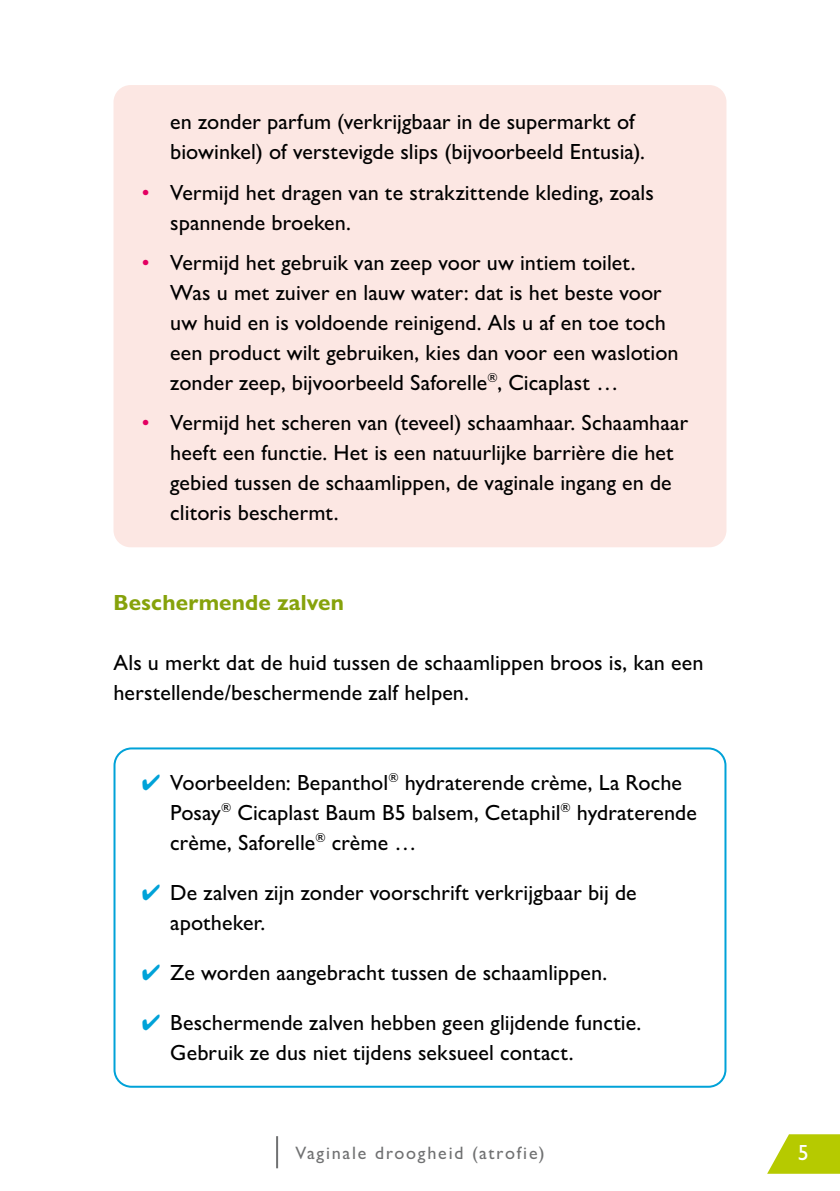
<style>
.page{position:relative;width:840px;height:1191px;background:#fff}
.page>*{position:absolute;margin:0;border:0;box-sizing:border-box;transform-origin:0 0}
.t1{font:500 22px/30px "Gill Sans Nova";letter-spacing:.005em;color:#000}
.t2{font:700 22px "Gill Sans Nova";letter-spacing:.01em;color:#86a20b}
.t3{font:500 22px "Gill Sans Nova";color:#fff}
.t4{font:500 18px "Gill Sans Nova";letter-spacing:.1em;color:#707172}
.s1{color:#e30062}
.s2{color:#00a2d8}
</style>
<div class="page">
<hr style="left:276px;top:1136px;width:2px;height:32px;background:#707172">
<svg style="left:767px;top:1134px;width:72px;height:39px"></svg>
<div style="left:113px;top:85px;width:613px;height:462px;background:#fce7e3;border-radius:17px"></div>
<div style="left:113px;top:747px;width:613px;height:340px;border:2px solid #00a2d8;border-radius:17px"></div>
<p class="t1" style="left:170px;top:107px;width:476px">en zonder parfum (verkrijgbaar in de supermarkt of biowinkel) of verstevigde slips (bijvoorbeeld Entusia).</p>
<p class="t1" style="left:170px;top:177px;width:485px;text-indent:-28px"><span class="s1">•</span> Vermijd het dragen van te strakzittende kleding, zoals spannende broeken.</p>
<p class="t1" style="left:170px;top:247px;width:509px;text-indent:-28px"><span class="s1">•</span> Vermijd het gebruik van zeep voor uw intiem toilet.<br>Was u met zuiver en lauw water: dat is het beste voor uw huid en is voldoende reinigend. Als u af en toe toch een product wilt gebruiken, kies dan voor een waslotion zonder zeep, bijvoorbeeld Saforelle<sup>®</sup>, Cicaplast …</p>
<p class="t1" style="left:170px;top:407px;width:519px;text-indent:-28px"><span class="s1">•</span> Vermijd het scheren van (teveel) schaamhaar. Schaamhaar heeft een functie. Het is een natuurlijke barrière die het gebied tussen de schaamlippen, de vaginale ingang en de clitoris beschermt.</p>
<p class="t2" style="left:113px;top:588px;width:232px">Beschermende zalven</p>
<p class="t1" style="left:113px;top:647px;width:591px">Als u merkt dat de huid tussen de schaamlippen broos is, kan een herstellende/beschermende zalf helpen.</p>
<p class="t1" style="left:170px;top:767px;width:528px;text-indent:-28px"><span class="s2">✔</span> Voorbeelden: Bepanthol<sup>®</sup> hydraterende crème, La Roche<br>Posay<sup>®</sup> Cicaplast Baum B5 balsem, Cetaphil<sup>®</sup> hydraterende crème, Saforelle<sup>®</sup> crème …</p>
<p class="t1" style="left:170px;top:877px;width:468px;text-indent:-28px"><span class="s2">✔</span> De zalven zijn zonder voorschrift verkrijgbaar bij de apotheker.</p>
<p class="t1" style="left:142px;top:957px;width:466px"><span class="s2">✔</span> Ze worden aangebracht tussen de schaamlippen.</p>
<p class="t1" style="left:170px;top:1007px;width:472px;text-indent:-28px"><span class="s2">✔</span> Beschermende zalven hebben geen glijdende functie.<br>Gebruik ze dus niet tijdens seksueel contact.</p>
<p class="t4" style="left:295px;top:1141px;width:250px">Vaginale droogheid (atrofie)</p>
<p class="t3" style="left:797px;top:1138px;width:12px">5</p>
</div>
